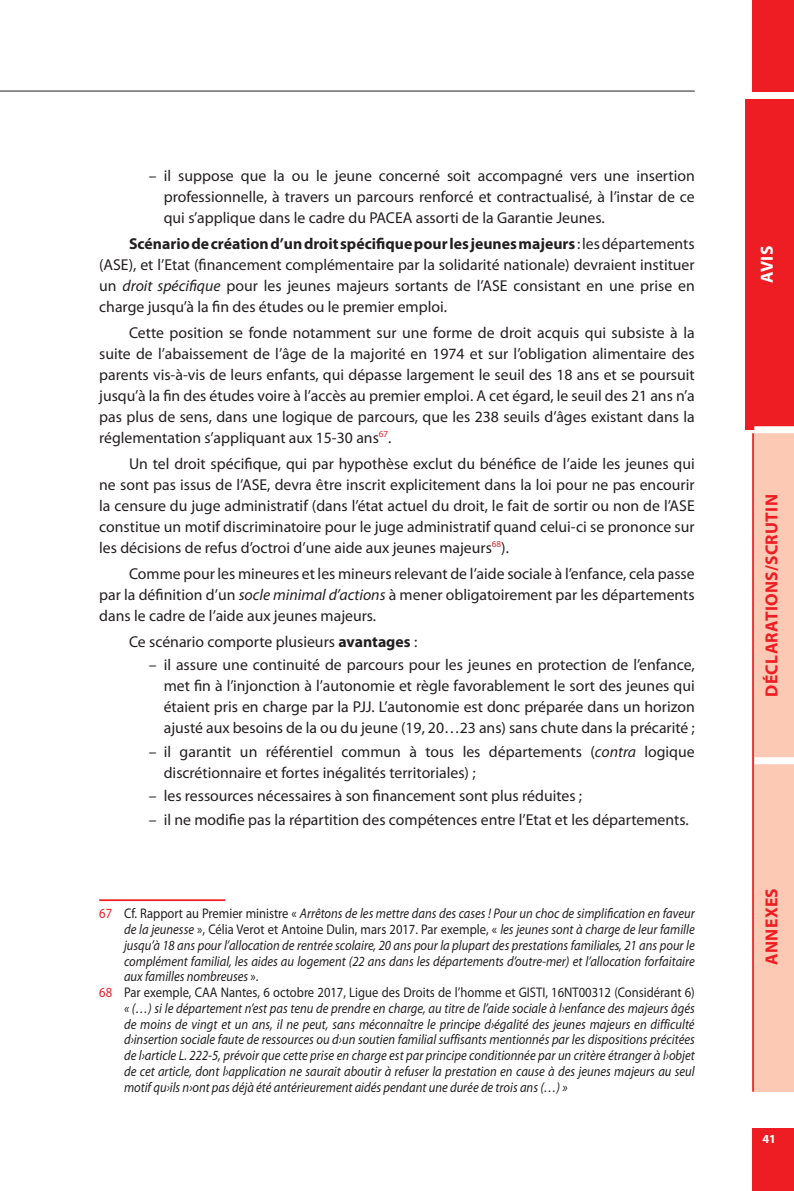
<style>
.page{position:relative;width:794px;height:1191px;background:#fff}
.page>*{position:absolute;margin:0;border:0;box-sizing:border-box;transform-origin:0 0}
.t1{font:700 17.5px "Myriad Pro";letter-spacing:.02em;color:#ee1d23}
.t2{font:700 17.5px "Myriad Pro";color:#fff}
.Alinéa{font:15.75px/21px "Myriad Pro";color:#231f20;text-align:justify}
.Note_de_bas_de_pag{font:italic 14px/15.8px "Myriad Pro";color:#231f20;text-align:justify;scale:.9 1}
.t3{font:700 12.25px "Myriad Pro";color:#fff}
.s1{font-weight:700}
.s2{font-style:italic}
.s3{font-style:normal;color:#ee1d23}
.s4{font-style:normal}
</style>
<div class="page">
<div style="left:752px;top:1129px;width:42px;height:62px;background:#ee1d23"></div>
<div style="left:752px;top:0;width:42px;height:91px;background:#ee1d23"></div>
<div style="left:754px;top:430px;width:40px;height:330px;background:#fcc9b4"></div>
<div style="left:754px;top:761px;width:40px;height:330px;background:#fcc9b4"></div>
<hr style="left:752px;top:433px;width:2px;height:658px;background:#ee1d23">
<div style="left:745px;top:99px;width:49px;height:331px;background:#ee1d23"></div>
<div style="left:754px;top:426px;width:40px;height:7px;background:#fff"></div>
<div style="left:754px;top:757px;width:40px;height:7px;background:#fff"></div>
<hr style="left:0;top:91px;width:694px;height:1px;background:#231f20">
<hr style="left:99px;top:899px;width:126px;height:2px;background:#ee1d23">
<p class="Alinéa" style="left:164px;top:164px;width:532px;text-indent:-15px">– il suppose que la ou le jeune concerné soit accompagné vers une insertion professionnelle, à travers un parcours renforcé et contractualisé, à l’instar de ce qui s’applique dans le cadre du PACEA assorti de la Garantie Jeunes.</p>
<p class="Alinéa" style="left:99px;top:232px;width:597px;text-indent:30px"><span class="s1">Scénario de création d’un droit spécifique pour les jeunes majeurs</span> : les départements (ASE), et l’Etat (financement complémentaire par la solidarité nationale) devraient instituer un <span class="s2">droit spécifique</span> pour les jeunes majeurs sortants de l’ASE consistant en une prise en charge jusqu’à la fin des études ou le premier emploi.</p>
<p class="Alinéa" style="left:99px;top:321px;width:597px;text-indent:30px">Cette position se fonde notamment sur une forme de droit acquis qui subsiste à la suite de l’abaissement de l’âge de la majorité en 1974 et sur l’obligation alimentaire des parents vis-à-vis de leurs enfants, qui dépasse largement le seuil des 18 ans et se poursuit jusqu’à la fin des études voire à l’accès au premier emploi. A cet égard, le seuil des 21 ans n’a pas plus de sens, dans une logique de parcours, que les 238 seuils d’âges existant dans la réglementation s’appliquant aux 15-30 ans<sup>67</sup>.</p>
<p class="Alinéa" style="left:99px;top:452px;width:597px;text-indent:30px">Un tel droit spécifique, qui par hypothèse exclut du bénéfice de l’aide les jeunes qui ne sont pas issus de l’ASE, devra être inscrit explicitement dans la loi pour ne pas encourir la censure du juge administratif (dans l’état actuel du droit, le fait de sortir ou non de l’ASE constitue un motif discriminatoire pour le juge administratif quand celui-ci se prononce sur les décisions de refus d’octroi d’une aide aux jeunes majeurs<sup>68</sup>).</p>
<p class="Alinéa" style="left:99px;top:562px;width:597px;text-indent:30px">Comme pour les mineures et les mineurs relevant de l’aide sociale à l’enfance, cela passe par la définition d’un <span class="s2">socle minimal d’actions</span> à mener obligatoirement par les départements dans le cadre de l’aide aux jeunes majeurs.</p>
<p class="Alinéa" style="left:129px;top:630px;width:290px">Ce scénario comporte plusieurs <span class="s1">avantages</span> :</p>
<p class="Alinéa" style="left:164px;top:654px;width:532px;text-indent:-15px">– il assure une continuité de parcours pour les jeunes en protection de l’enfance, met fin à l’injonction à l’autonomie et règle favorablement le sort des jeunes qui étaient pris en charge par la PJJ. L’autonomie est donc préparée dans un horizon ajusté aux besoins de la ou du jeune (19, 20…23 ans) sans chute dans la précarité ;</p>
<p class="Alinéa" style="left:164px;top:740px;width:532px;text-indent:-15px">– il garantit un référentiel commun à tous les départements (<span class="s2">contra</span> logique discrétionnaire et fortes inégalités territoriales) ;</p>
<p class="Alinéa" style="left:149px;top:785px;width:435px">– les ressources nécessaires à son financement sont plus réduites ;</p>
<p class="Alinéa" style="left:149px;top:808px;width:541px">– il ne modifie pas la répartition des compétences entre l’Etat et les départements.</p>
<p class="Note_de_bas_de_pag" style="left:124px;top:906px;width:635px;text-indent:-25px"><span class="s3">67</span> <span class="s4">Cf. Rapport au Premier ministre «</span> Arrêtons de les mettre dans des cases ! Pour un choc de simplification en faveur de la jeunesse <span class="s4">», Célia Verot et Antoine Dulin, mars 2017. Par exemple, «</span> les jeunes sont à charge de leur famille jusqu’à 18 ans pour l’allocation de rentrée scolaire, 20 ans pour la plupart des prestations familiales, 21 ans pour le complément familial, les aides au logement (22 ans dans les départements d’outre-mer) et l’allocation forfaitaire aux familles nombreuses <span class="s4">».</span></p>
<p class="Note_de_bas_de_pag" style="left:124px;top:985px;width:635px;text-indent:-25px"><span class="s3">68</span> <span class="s4">Par exemple, CAA Nantes, 6 octobre 2017, Ligue des Droits de l’homme et GISTI, 16NT00312 (Considérant 6) </span>« (…) si le département n’est pas tenu de prendre en charge, au titre de l’aide sociale à l›enfance des majeurs âgés de moins de vingt et un ans, il ne peut, sans méconnaître le principe d›égalité des jeunes majeurs en difficulté d›insertion sociale faute de ressources ou d›un soutien familial suffisants mentionnés par les dispositions précitées de l›article L. 222-5, prévoir que cette prise en charge est par principe conditionnée par un critère étranger à l›objet de cet article, dont l›application ne saurait aboutir à refuser la prestation en cause à des jeunes majeurs au seul motif qu›ils n›ont pas déjà été antérieurement aidés pendant une durée de trois ans (…) »</p>
<p class="t2" style="left:755px;top:283px;width:39px;rotate:-90deg">AVIS</p>
<p class="t1" style="left:760px;top:697px;width:204px;rotate:-90deg">DÉCLARATIONS/SCRUTIN</p>
<p class="t1" style="left:760px;top:964px;width:78px;rotate:-90deg">ANNEXES</p>
<p class="t3" style="left:762px;top:1131px;width:15px">41</p>
</div>
